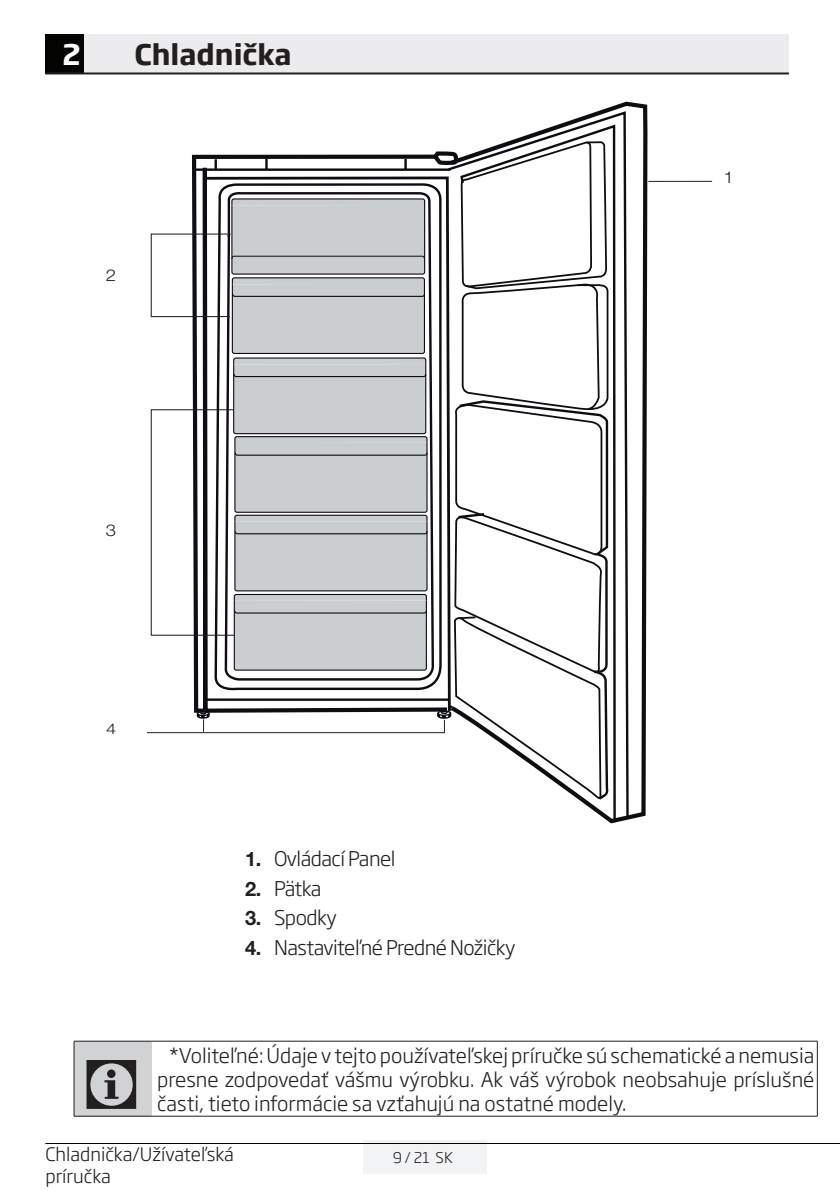
<style>
.page{position:relative;width:840px;height:1191px;background:#fff}
.page>*{position:absolute;margin:0;border:0;box-sizing:border-box;transform-origin:0 0}
.t1{font:72px "ZIWARNUN";color:#231f20}
.t2{font:700 28px "Soho Gothic Pro";color:#231f20}
.t3{font:700 28px "Soho Gothic Pro";color:#fff}
.t4{font:300 20px/24px "Soho Gothic Pro";letter-spacing:-.025em;color:#231f20;text-align:justify}
.t5{font:300 18.4px "Soho Gothic Pro";color:#231f20}
.t6{font:300 16.2px "Helvetica Neue LT Pro";color:#231f20;scale:1.14 1}
.t7{font:300 14.8px "Helvetica Neue LT Pro";color:#231f20;scale:1.23 1}
.t8{font:300 14.6px "Soho Gothic Pro";color:#231f20}
.s1{font-family:"Helvetica Neue LT Pro";font-weight:700}
</style>
<div class="page">
<div style="left:363px;top:1140px;width:123px;height:33px;background:#f2f3f4"></div>
<hr style="left:45px;top:1143px;width:794px;height:1px;background:#000">
<div style="left:45px;top:34px;width:40px;height:40px;background:#040503"></div>
<div style="left:85px;top:34px;width:703px;height:40px;background:#ececee"></div>
<hr style="left:45px;top:72px;width:743px;height:2px;background:#231f20">
<div style="left:74px;top:1041px;width:77px;height:75px;background:#d1d2d4"></div>
<hr style="left:74px;top:1115px;width:77px;height:1px;background:#231f20">
<hr style="left:151px;top:1115px;width:666px;height:1px;background:#231f20">
<hr style="left:74px;top:1040px;width:77px;height:1px;background:#231f20">
<hr style="left:74px;top:1041px;width:1px;height:75px;background:#231f20">
<hr style="left:151px;top:1040px;width:666px;height:1px;background:#231f20">
<hr style="left:816px;top:1041px;width:1px;height:75px;background:#231f20">
<hr style="left:648px;top:181px;width:63px;height:1px;background:#231f20">
<svg style="left:563px;top:103px;width:86px;height:720px"></svg>
<svg style="left:509px;top:123px;width:107px;height:701px"></svg>
<svg style="left:147px;top:141px;width:462px;height:659px"></svg>
<h2 class="t3" style="left:62px;top:33px;width:20px">2</h2>
<h2 class="t2" style="left:134px;top:33px;width:159px">Chladnička</h2>
<p class="t6" style="left:106px;top:265px;width:11px">2</p>
<p class="t6" style="left:106px;top:520px;width:11px">3</p>
<p class="t7" style="left:106px;top:719px;width:10px">4</p>
<p class="t4" style="left:245px;top:845px;width:152px"><span class="s1">1.</span> Ovládací Panel</p>
<p class="t4" style="left:245px;top:875px;width:78px"><span class="s1">2.</span> Pätka</p>
<p class="t4" style="left:245px;top:904px;width:93px"><span class="s1">3.</span> Spodky</p>
<p class="t4" style="left:245px;top:934px;width:272px"><span class="s1">4.</span> Nastaviteľné Predné Nožičky</p>
<p class="t6" style="left:723px;top:167px;width:11px">1</p>
<h1 class="t1" style="left:82px;top:1046px;width:63px">C</h1>
<p class="t4" style="left:157px;top:1042px;width:658px;text-indent:11px">*Voliteľné: Údaje v tejto používateľskej príručke sú schematické a nemusia presne zodpovedať vášmu výrobku. Ak váš výrobok neobsahuje príslušné časti, tieto informácie sa vzťahujú na ostatné modely.</p>
<p class="t5" style="left:45px;top:1139px;width:190px">Chladnička/Užívateľská</p>
<p class="t8" style="left:392px;top:1146px;width:61px">9 / 21 SK</p>
<p class="t5" style="left:45px;top:1161px;width:67px">príručka</p>
</div>
